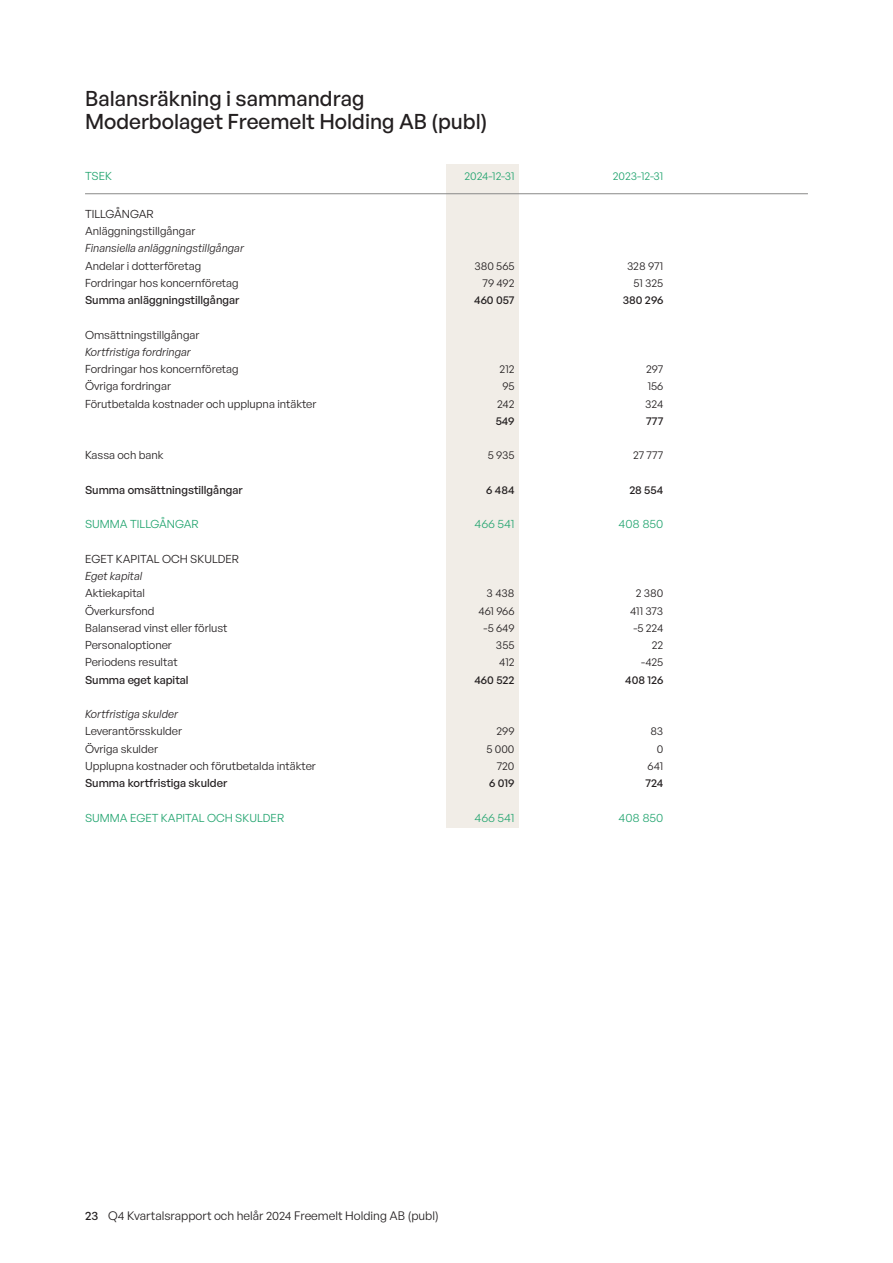
<style>
.page{position:relative;width:893px;height:1263px;background:#fff}
.page>*{position:absolute;margin:0;border:0;box-sizing:border-box;transform-origin:0 0}
.Överrubrik{font:500 21px "General Sans";color:#231f20}
.t1{font:12px "General Sans";color:#231f20}
._4-spalt_-_brödtext{font:11.25px "General Sans";color:#231f20}
._4-spalt_-_svart_summa{font:500 11.25px "General Sans";color:#231f20}
._4-spalt_-_brödtext_kursiv{font:italic 11.25px "General Sans";color:#231f20}
._4-spalt_-_grön_summa__versaler{font:11.25px "General Sans";color:#22a46f}
._4-spalt_-_brödtext_versaler{font:11.25px "General Sans";color:#231f20}
._4-spalt_-_grön_rubrik{font:11.25px "General Sans";color:#22a46f}
._4-spalt_-_brödtext-2{font:italic 11.25px "General Sans";color:#231f20}
.s1{font-weight:500}
</style>
<div class="page">
<div style="left:446px;top:165px;width:73px;height:663px;background:#f1ede7"></div>
<hr style="left:85px;top:193px;width:723px;height:1px;background:#898988">
<p class="Överrubrik" style="left:85px;top:85px;width:281px">Balansräkning i sammandrag</p>
<p class="Överrubrik" style="left:85px;top:108px;width:404px">Moderbolaget Freemelt Holding AB (publ)</p>
<p class="_4-spalt_-_grön_rubrik" style="left:85px;top:169px;width:28px">TSEK</p>
<p class="_4-spalt_-_grön_rubrik" style="left:464px;top:169px;width:52px">2024-12-31</p>
<p class="_4-spalt_-_grön_rubrik" style="left:613px;top:169px;width:52px">2023-12-31</p>
<p class="_4-spalt_-_brödtext_versaler" style="left:85px;top:207px;width:70px">TILLGÅNGAR</p>
<p class="_4-spalt_-_brödtext" style="left:85px;top:224px;width:112px">Anläggningstillgångar</p>
<p class="_4-spalt_-_brödtext_kursiv" style="left:85px;top:241px;width:160px">Finansiella anläggningstillgångar</p>
<p class="_4-spalt_-_brödtext" style="left:85px;top:258px;width:118px">Andelar i dotterföretag</p>
<p class="_4-spalt_-_brödtext" style="left:474px;top:258px;width:42px">380 565</p>
<p class="_4-spalt_-_brödtext" style="left:627px;top:258px;width:38px">328 971</p>
<p class="_4-spalt_-_brödtext" style="left:85px;top:276px;width:155px">Fordringar hos koncernföretag</p>
<p class="_4-spalt_-_brödtext" style="left:483px;top:276px;width:33px">79 492</p>
<p class="_4-spalt_-_brödtext" style="left:633px;top:276px;width:31px">51 325</p>
<p class="_4-spalt_-_svart_summa" style="left:85px;top:293px;width:156px">Summa anläggningstillgångar</p>
<p class="_4-spalt_-_svart_summa" style="left:474px;top:293px;width:42px">460 057</p>
<p class="_4-spalt_-_svart_summa" style="left:623px;top:293px;width:42px">380 296</p>
<p class="_4-spalt_-_brödtext" style="left:85px;top:327px;width:116px">Omsättningstillgångar</p>
<p class="_4-spalt_-_brödtext_kursiv" style="left:85px;top:345px;width:107px">Kortfristiga fordringar</p>
<p class="_4-spalt_-_brödtext" style="left:85px;top:362px;width:155px">Fordringar hos koncernföretag</p>
<p class="_4-spalt_-_brödtext" style="left:500px;top:362px;width:16px">212</p>
<p class="_4-spalt_-_brödtext" style="left:646px;top:362px;width:19px">297</p>
<p class="_4-spalt_-_brödtext" style="left:85px;top:379px;width:87px">Övriga fordringar</p>
<p class="_4-spalt_-_brödtext" style="left:502px;top:379px;width:14px">95</p>
<p class="_4-spalt_-_brödtext" style="left:648px;top:379px;width:17px">156</p>
<p class="_4-spalt_-_brödtext" style="left:85px;top:396px;width:233px">Förutbetalda kostnader och upplupna intäkter</p>
<p class="_4-spalt_-_brödtext" style="left:497px;top:396px;width:19px">242</p>
<p class="_4-spalt_-_brödtext" style="left:645px;top:396px;width:20px">324</p>
<p class="_4-spalt_-_svart_summa" style="left:496px;top:414px;width:20px">549</p>
<p class="_4-spalt_-_svart_summa" style="left:646px;top:414px;width:19px">777</p>
<p class="_4-spalt_-_brödtext" style="left:85px;top:448px;width:80px">Kassa och bank</p>
<p class="_4-spalt_-_brödtext" style="left:488px;top:448px;width:28px">5 935</p>
<p class="_4-spalt_-_brödtext" style="left:633px;top:448px;width:32px">27 777</p>
<p class="_4-spalt_-_svart_summa" style="left:85px;top:483px;width:159px">Summa omsättningstillgångar</p>
<p class="_4-spalt_-_svart_summa" style="left:486px;top:483px;width:30px">6 484</p>
<p class="_4-spalt_-_svart_summa" style="left:629px;top:483px;width:36px">28 554</p>
<p class="_4-spalt_-_grön_summa__versaler" style="left:85px;top:517px;width:115px">SUMMA TILLGÅNGAR</p>
<p class="_4-spalt_-_grön_summa__versaler" style="left:475px;top:517px;width:41px">466 541</p>
<p class="_4-spalt_-_grön_summa__versaler" style="left:618px;top:517px;width:46px">408 850</p>
<p class="_4-spalt_-_brödtext_versaler" style="left:85px;top:552px;width:156px">EGET KAPITAL OCH SKULDER</p>
<p class="_4-spalt_-_brödtext-2" style="left:85px;top:569px;width:59px">Eget kapital</p>
<p class="_4-spalt_-_brödtext" style="left:85px;top:586px;width:62px">Aktiekapital</p>
<p class="_4-spalt_-_brödtext" style="left:487px;top:586px;width:29px">3 438</p>
<p class="_4-spalt_-_brödtext" style="left:636px;top:586px;width:29px">2 380</p>
<p class="_4-spalt_-_brödtext" style="left:85px;top:603px;width:71px">Överkursfond</p>
<p class="_4-spalt_-_brödtext" style="left:478px;top:603px;width:38px">461 966</p>
<p class="_4-spalt_-_brödtext" style="left:630px;top:603px;width:35px">411 373</p>
<p class="_4-spalt_-_brödtext" style="left:85px;top:621px;width:144px">Balanserad vinst eller förlust</p>
<p class="_4-spalt_-_brödtext" style="left:484px;top:621px;width:32px">-5 649</p>
<p class="_4-spalt_-_brödtext" style="left:633px;top:621px;width:32px">-5 224</p>
<p class="_4-spalt_-_brödtext" style="left:85px;top:638px;width:88px">Personaloptioner</p>
<p class="_4-spalt_-_brödtext" style="left:496px;top:638px;width:20px">355</p>
<p class="_4-spalt_-_brödtext" style="left:652px;top:638px;width:13px">22</p>
<p class="_4-spalt_-_brödtext" style="left:85px;top:655px;width:94px">Periodens resultat</p>
<p class="_4-spalt_-_brödtext" style="left:499px;top:655px;width:17px">412</p>
<p class="_4-spalt_-_brödtext" style="left:641px;top:655px;width:24px">-425</p>
<p class="_4-spalt_-_svart_summa" style="left:85px;top:672px;width:105px">Summa eget kapital</p>
<p class="_4-spalt_-_svart_summa" style="left:474px;top:672px;width:42px">460 522</p>
<p class="_4-spalt_-_svart_summa" style="left:625px;top:672px;width:40px">408 126</p>
<p class="_4-spalt_-_brödtext_kursiv" style="left:85px;top:707px;width:94px">Kortfristiga skulder</p>
<p class="_4-spalt_-_brödtext" style="left:85px;top:724px;width:99px">Leverantörsskulder</p>
<p class="_4-spalt_-_brödtext" style="left:496px;top:724px;width:20px">299</p>
<p class="_4-spalt_-_brödtext" style="left:650px;top:724px;width:14px">83</p>
<p class="_4-spalt_-_brödtext" style="left:85px;top:741px;width:74px">Övriga skulder</p>
<p class="_4-spalt_-_brödtext" style="left:486px;top:741px;width:30px">5 000</p>
<p class="_4-spalt_-_brödtext" style="left:657px;top:741px;width:8px">0</p>
<p class="_4-spalt_-_brödtext" style="left:85px;top:759px;width:232px">Upplupna kostnader och förutbetalda intäkter</p>
<p class="_4-spalt_-_brödtext" style="left:497px;top:759px;width:19px">720</p>
<p class="_4-spalt_-_brödtext" style="left:648px;top:759px;width:17px">641</p>
<p class="_4-spalt_-_svart_summa" style="left:85px;top:776px;width:144px">Summa kortfristiga skulder</p>
<p class="_4-spalt_-_svart_summa" style="left:489px;top:776px;width:27px">6 019</p>
<p class="_4-spalt_-_svart_summa" style="left:645px;top:776px;width:19px">724</p>
<p class="_4-spalt_-_grön_summa__versaler" style="left:85px;top:810px;width:201px">SUMMA EGET KAPITAL OCH SKULDER</p>
<p class="_4-spalt_-_grön_summa__versaler" style="left:475px;top:810px;width:41px">466 541</p>
<p class="_4-spalt_-_grön_summa__versaler" style="left:618px;top:810px;width:46px">408 850</p>
<p class="t1" style="left:85px;top:1208px;width:355px"><span class="s1">23</span> Q4 Kvartalsrapport och helår 2024 Freemelt Holding AB (publ)</p>
</div>
